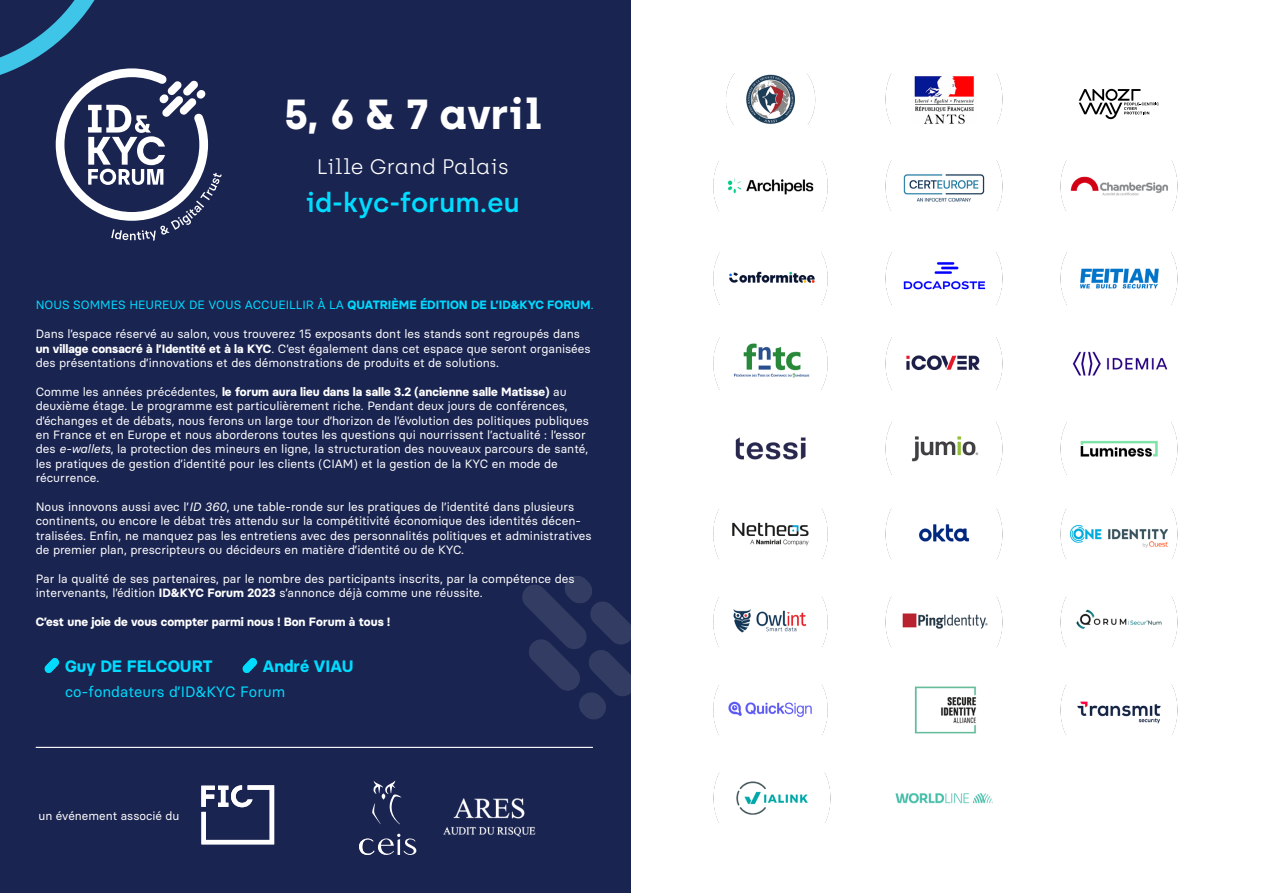
<style>
.page{position:relative;width:1263px;height:893px;background:#fff}
.page>*{position:absolute;margin:0;border:0;box-sizing:border-box;transform-origin:0 0}
.t1{font:700 42px "Archia";color:#fff}
.t2{font:600 27px "Archia";color:#00dbff}
.t3{font:300 21px "Archia";color:#fff}
.t4{font:700 16.5px "Basier Circle";color:#00dbff}
.t5{font:15px "Basier Circle";color:#00dbff}
.t6{font:12px/14.4px "Basier Circle";color:#fff}
.t7{font:12px "Basier Circle";color:#00dbff}
.t8{font:700 12px "Basier Circle";color:#fff}
.t9{font:11.85px "Basier Square";color:#fff}
.s1{font-weight:700}
.s2{font-style:italic}
</style>
<div class="page">
<div style="left:0;top:0;width:631px;height:893px;background:#1a2450"></div>
<svg style="left:359px;top:834px;width:58px;height:21px"></svg>
<svg style="left:372px;top:781px;width:30px;height:43px"></svg>
<hr style="left:36px;top:747px;width:557px;height:1px;background:#fff">
<svg style="left:201px;top:785px;width:73px;height:59px"></svg>
<img style="left:443px;top:798px;width:93px;height:39px">
<img style="left:522px;top:576px;width:109px;height:144px">
<svg style="left:0;top:0;width:222px;height:241px"></svg>
<img style="left:242px;top:658px;width:15px;height:16px">
<img style="left:44px;top:658px;width:15px;height:16px">
<svg style="left:1079px;top:89px;width:80px;height:30px"></svg>
<img style="left:713px;top:772px;width:118px;height:51px">
<img style="left:1060px;top:596px;width:118px;height:51px">
<img style="left:1060px;top:508px;width:118px;height:51px">
<img style="left:1060px;top:423px;width:118px;height:50px">
<img style="left:1072px;top:351px;width:96px;height:25px">
<img style="left:1060px;top:253px;width:118px;height:50px">
<img style="left:1060px;top:160px;width:118px;height:51px">
<img style="left:885px;top:74px;width:118px;height:50px">
<img style="left:895px;top:793px;width:98px;height:11px">
<img style="left:885px;top:596px;width:118px;height:51px">
<img style="left:885px;top:508px;width:118px;height:51px">
<img style="left:885px;top:423px;width:118px;height:50px">
<img style="left:885px;top:338px;width:118px;height:50px">
<img style="left:885px;top:253px;width:118px;height:50px">
<img style="left:885px;top:160px;width:118px;height:51px">
<img style="left:726px;top:74px;width:90px;height:51px">
<img style="left:713px;top:685px;width:115px;height:50px">
<img style="left:713px;top:597px;width:115px;height:50px">
<img style="left:713px;top:509px;width:115px;height:50px">
<img style="left:735px;top:437px;width:71px;height:23px">
<img style="left:713px;top:339px;width:115px;height:49px">
<img style="left:713px;top:254px;width:115px;height:49px">
<img style="left:713px;top:161px;width:115px;height:50px">
<img style="left:914px;top:686px;width:63px;height:48px">
<img style="left:1060px;top:684px;width:118px;height:51px">
<p class="t1" style="left:284px;top:88px;width:260px">5, 6 &amp; 7 avril</p>
<p class="t3" style="left:317px;top:154px;width:194px">Lille Grand Palais</p>
<p class="t2" style="left:306px;top:186px;width:216px">id-kyc-forum.eu</p>
<p class="t7" style="left:36px;top:298px;width:559px">NOUS SOMMES HEUREUX DE VOUS ACCUEILLIR À LA <span class="s1">QUATRIÈME ÉDITION DE L’ID&amp;KYC FORUM</span>.</p>
<p class="t6" style="left:36px;top:327px;width:556px">Dans l’espace réservé au salon, vous trouverez 15 exposants dont les stands sont regroupés dans <span class="s1">un village consacré à l’Identité et à la KYC</span>. C’est également dans cet espace que seront organisées des présentations d’innovations et des démonstrations de produits et de solutions.</p>
<p class="t6" style="left:36px;top:384px;width:555px">Comme les années précédentes, <span class="s1">le forum aura lieu dans la salle 3.2 (ancienne salle Matisse)</span> au deuxième étage. Le programme est particulièrement riche. Pendant deux jours de conférences, d’échanges et de débats, nous ferons un large tour d’horizon de l’évolution des politiques publiques en France et en Europe et nous aborderons toutes les questions qui nourrissent l’actualité : l’essor des <span class="s2">e-wallets</span>, la protection des mineurs en ligne, la structuration des nouveaux parcours de santé, les pratiques de gestion d’identité pour les clients (CIAM) et la gestion de la KYC en mode de récurrence.</p>
<p class="t6" style="left:36px;top:499px;width:557px">Nous innovons aussi avec l’<span class="s2">ID 360</span>, une table-ronde sur les pratiques de l’identité dans plusieurs continents, ou encore le débat très attendu sur la compétitivité économique des identités décen&shy;tralisées. Enfin, ne manquez pas les entretiens avec des personnalités politiques et administratives de premier plan, prescripteurs ou décideurs en matière d’identité ou de KYC.</p>
<p class="t6" style="left:36px;top:571px;width:540px">Par la qualité de ses partenaires, par le nombre des participants inscrits, par la compétence des intervenants, l’édition <span class="s1">ID&amp;KYC Forum 2023</span> s’annonce déjà comme une réussite.</p>
<p class="t8" style="left:36px;top:615px;width:356px">C’est une joie de vous compter parmi nous ! Bon Forum à tous !</p>
<p class="t4" style="left:65px;top:656px;width:149px">Guy DE FELCOURT</p>
<p class="t4" style="left:263px;top:656px;width:92px">André VIAU</p>
<p class="t5" style="left:65px;top:682px;width:222px">co-fondateurs d’ID&amp;KYC Forum</p>
<p class="t9" style="left:38px;top:809px;width:143px">un événement associé du</p>
</div>
